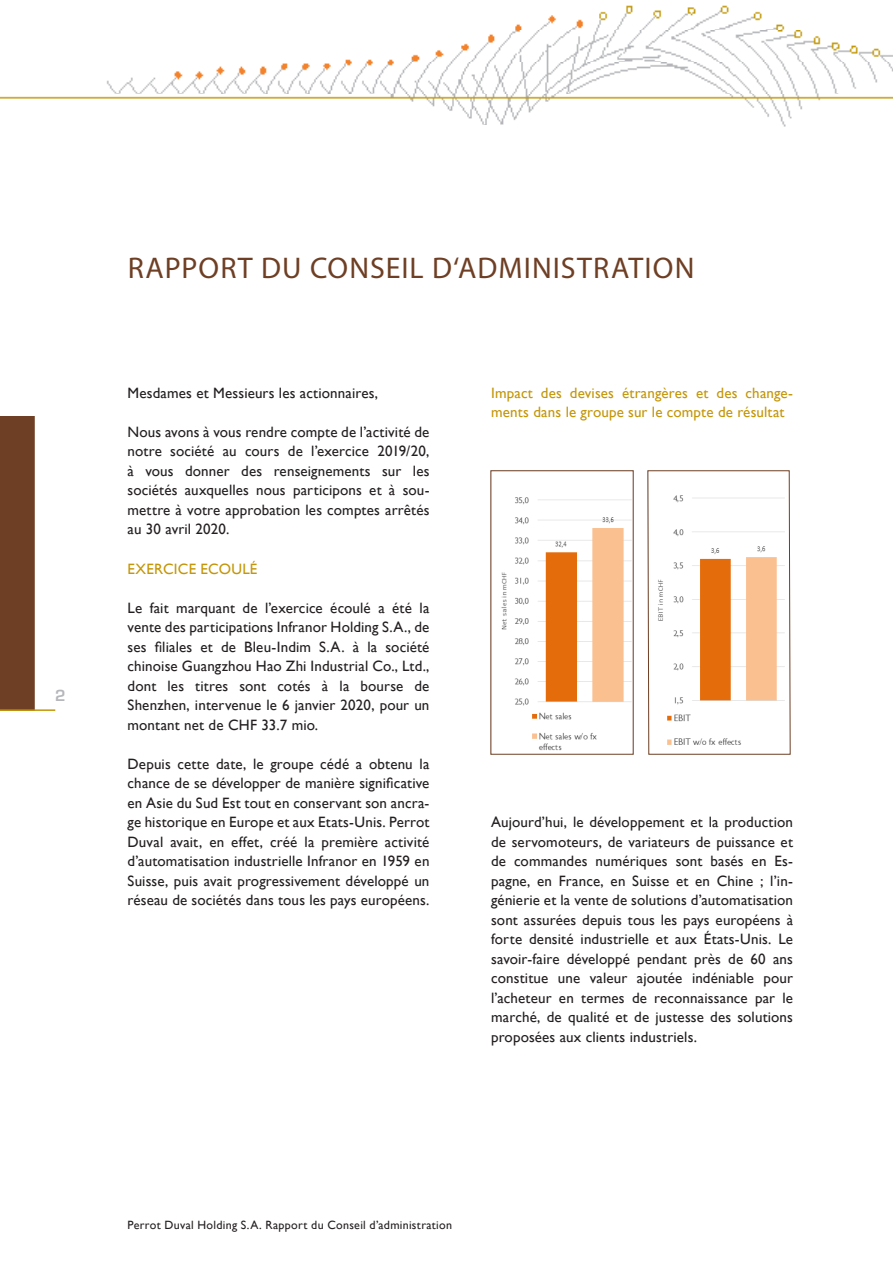
<style>
.page{position:relative;width:893px;height:1263px;background:#fff}
.page>*{position:absolute;margin:0;border:0;box-sizing:border-box;transform-origin:0 0}
._01_Haupt_Tit{font:30px "Myriad Pro";letter-spacing:.035em;color:#6e3f24}
._02_Lauftext{font:15px/19.5px "Gill Sans";letter-spacing:.01em;color:#231f20;text-align:justify}
._02_Lauftext-2{font:15px/19.5px "Gill Sans";letter-spacing:.01em;color:#c49608}
.t1{font:600 15px "Eurostile LT Std";color:#b6b7bb}
._00_Fusszeile_Links{font:12px "Gill Sans";letter-spacing:.025em;color:#231f20}
</style>
<div class="page">
<div style="left:0;top:416px;width:35px;height:293px;background:#6e3f24"></div>
<hr style="left:0;top:709px;width:55px;height:2px;background:#c49608">
<img style="left:0;top:5px;width:893px;height:122px">
<img style="left:501px;top:497px;width:130px;height:254px">
<svg style="left:647px;top:470px;width:143px;height:285px"></svg>
<p class="t1" style="left:55px;top:686px;width:12px">2</p>
<p class="_01_Haupt_Tit" style="left:128px;top:249px;width:568px">RAPPORT DU CONSEIL D‘ADMINISTRATION</p>
<p class="_02_Lauftext" style="left:128px;top:383px;width:252px">Mesdames et Messieurs les actionnaires,</p>
<p class="_02_Lauftext" style="left:128px;top:422px;width:303px">Nous avons à vous rendre compte de l’activité de notre société au cours de l’exercice 2019/20, à vous donner des renseignements sur les sociétés auxquelles nous participons et à sou&shy;mettre à votre approbation les comptes arrêtés au 30 avril 2020.</p>
<p class="_02_Lauftext-2" style="left:128px;top:559px;width:131px">EXERCICE ECOULÉ</p>
<p class="_02_Lauftext" style="left:128px;top:598px;width:303px">Le fait marquant de l’exercice écoulé a été la vente des participations Infranor Holding S.A., de ses filiales et de Bleu-Indim S.A. à la société chinoise Guangzhou Hao Zhi Industrial Co., Ltd., dont les titres sont cotés à la bourse de Shenzhen, intervenue le 6 janvier 2020, pour un montant net de CHF 33.7 mio.</p>
<p class="_02_Lauftext" style="left:128px;top:754px;width:303px">Depuis cette date, le groupe cédé a obtenu la chance de se développer de manière significative en Asie du Sud Est tout en conservant son ancra&shy;ge historique en Europe et aux Etats-Unis. Perrot Duval avait, en effet, créé la première activité d’automatisation industrielle Infranor en 1959 en Suisse, puis avait progressivement développé un réseau de sociétés dans tous les pays européens.</p>
<p class="_02_Lauftext-2" style="left:491px;top:383px;width:303px">Impact des devises étrangères et des change&shy;ments dans le groupe sur le compte de résultat</p>
<p class="_02_Lauftext" style="left:491px;top:812px;width:303px">Aujourd’hui, le développement et la production de servomoteurs, de variateurs de puissance et de commandes numériques sont basés en Es&shy;pagne, en France, en Suisse et en Chine ; l’in&shy;génierie et la vente de solutions d’automatisation sont assurées depuis tous les pays européens à forte densité industrielle et aux États-Unis. Le savoir-faire développé pendant près de 60 ans constitue une valeur ajoutée indéniable pour l’acheteur en termes de reconnaissance par le marché, de qualité et de justesse des solutions proposées aux clients industriels.</p>
<p class="_00_Fusszeile_Links" style="left:128px;top:1218px;width:326px">Perrot Duval Holding S.A. Rapport du Conseil d’administration</p>
</div>
